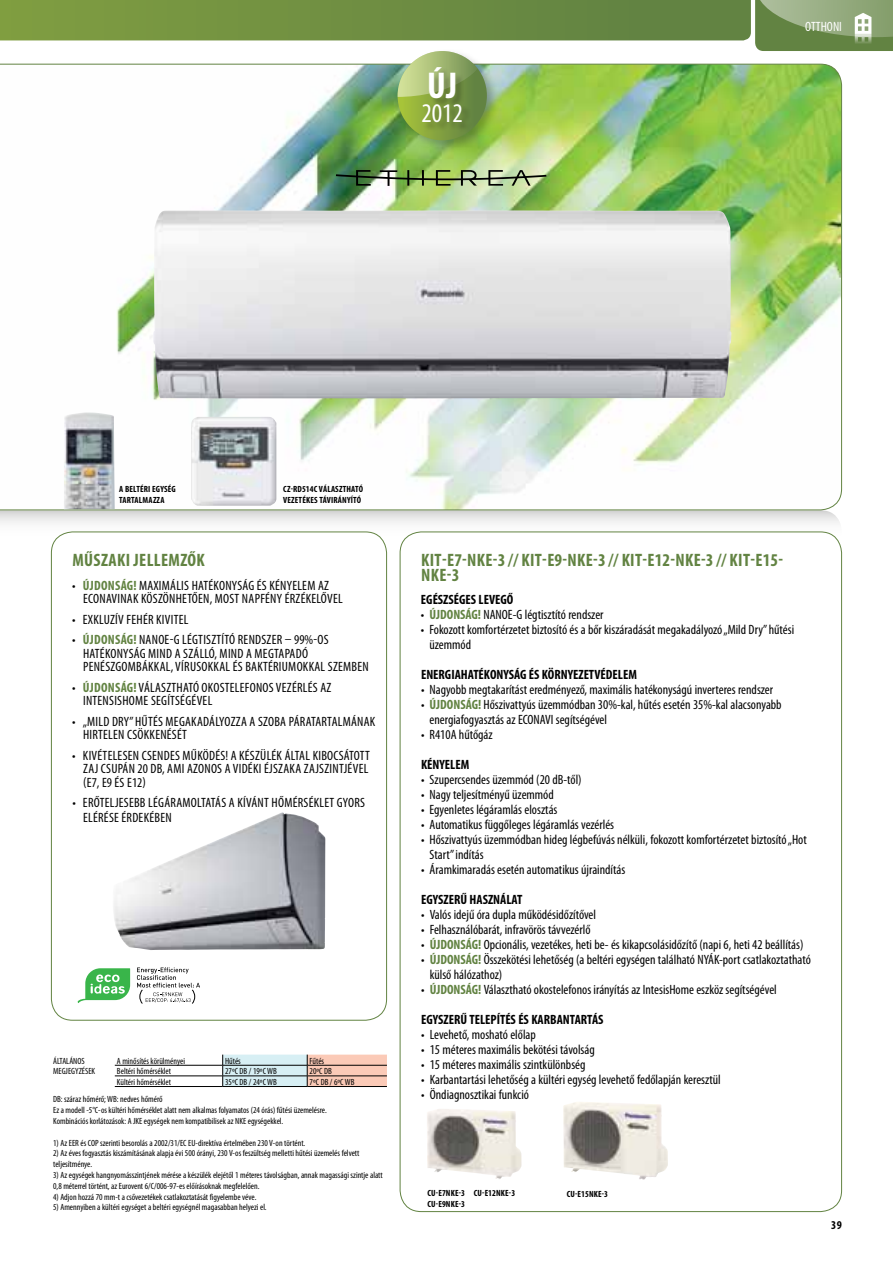
<style>
.page{position:relative;width:893px;height:1263px;background:#fff}
.page>*{position:absolute;margin:0;border:0;box-sizing:border-box;transform-origin:0 0}
.t1{font:700 condensed 37.5px "Myriad Pro";color:#fff}
.t2{font:condensed 27px "Myriad Pro";color:#fff}
.t3{font:700 condensed 18px/15px "Myriad Pro";letter-spacing:.02em;color:#628342}
.t4{font:condensed 13.5px/15px "Myriad Pro";color:#000}
.t5{font:condensed 13.5px/13.5px "Myriad Pro";letter-spacing:.02em;color:#000}
.t6{font:700 condensed 13.5px "Myriad Pro";color:#000}
.t7{font:condensed 13.5px "Myriad Pro";color:#fff}
.t8{font:700 condensed 12px "Myriad Pro";color:#000}
.t9{font:condensed 9px/10.8px "Myriad Pro";color:#000}
.t10{font:700 condensed 9px/10.8px "Myriad Pro";letter-spacing:.02em;color:#000}
.s1{font-weight:700;color:#628342}
</style>
<div class="page">
<svg style="left:0;top:510px;width:842px;height:43px"></svg>
<img style="left:0;top:64px;width:842px;height:446px">
<img style="left:64px;top:412px;width:51px;height:97px">
<div style="left:400px;top:532px;width:442px;height:679px;background:#fff;border-radius:21px"></div>
<div style="left:51px;top:532px;width:336px;height:488px;background:#fff;border-radius:21px"></div>
<img style="left:336px;top:170px;width:210px;height:16px">
<div style="left:394px;top:47px;width:106px;height:106px;background:#000;opacity:.25"></div>
<div style="left:398px;top:51px;width:89px;height:89px;background:linear-gradient(to right,#a9c53a,#597a44);border-radius:45px"></div>
<svg style="left:398px;top:51px;width:89px;height:46px"></svg>
<div style="left:430px;top:68px;width:34px;height:40px;background:#000;opacity:.25"></div>
<div style="left:423px;top:104px;width:48px;height:27px;background:#000;opacity:.25"></div>
<img style="left:427px;top:1109px;width:94px;height:70px">
<img style="left:563px;top:1102px;width:105px;height:78px">
<img style="left:153px;top:210px;width:578px;height:188px">
<hr style="left:115px;top:1065px;width:108px;height:1px;background:#000">
<hr style="left:115px;top:1075px;width:108px;height:1px;background:#000">
<svg style="left:222px;top:1054px;width:165px;height:32px;background:#d7cdc7"></svg>
<hr style="left:115px;top:1086px;width:108px;height:1px;background:#000">
<hr style="left:223px;top:1086px;width:84px;height:1px;background:#000">
<hr style="left:307px;top:1086px;width:80px;height:1px;background:#000">
<img style="left:114px;top:812px;width:211px;height:138px">
<img style="left:191px;top:417px;width:85px;height:89px">
<svg style="left:78px;top:968px;width:52px;height:35px"></svg>
<svg style="left:137px;top:967px;width:63px;height:37px"></svg>
<svg style="left:0;top:0;width:751px;height:51px"></svg>
<svg style="left:755px;top:0;width:138px;height:51px;background:#839d6a"></svg>
<h1 class="t1" style="left:427px;top:62px;width:31px">ÚJ</h1>
<h2 class="t2" style="left:421px;top:97px;width:43px">2012</h2>
<p class="t7" style="left:805px;top:19px;width:38px">OTTHONI</p>
<p class="t10" style="left:119px;top:483px;width:58px">A BELTÉRI EGYSÉG<br>TARTALMAZZA</p>
<p class="t10" style="left:283px;top:484px;width:81px">CZ-RD514C VÁLASZTHATÓ<br>VEZETÉKES TÁVIRÁNYÍTÓ</p>
<h3 class="t3" style="left:72px;top:552px;width:134px">MŰSZAKI JELLEMZŐK</h3>
<p class="t5" style="left:83px;top:578px;width:261px;text-indent:-11px">• <span class="s1">ÚJDONSÁG!</span> MAXIMÁLIS HATÉKONYSÁG ÉS KÉNYELEM AZ<br>ECONAVINAK KÖSZÖNHETŐEN, MOST NAPFÉNY ÉRZÉKELŐVEL</p>
<p class="t5" style="left:72px;top:612px;width:118px">• EXKLUZÍV FEHÉR KIVITEL</p>
<p class="t5" style="left:83px;top:633px;width:287px;text-indent:-11px">• <span class="s1">ÚJDONSÁG!</span> NANOE-G LÉGTISZTÍTÓ RENDSZER – 99%-OS<br>HATÉKONYSÁG MIND A SZÁLLÓ, MIND A MEGTAPADÓ<br>PENÉSZGOMBÁKKAL, VÍRUSOKKAL ÉS BAKTÉRIUMOKKAL SZEMBEN</p>
<p class="t5" style="left:83px;top:680px;width:250px;text-indent:-11px">• <span class="s1">ÚJDONSÁG!</span> VÁLASZTHATÓ OKOSTELEFONOS VEZÉRLÉS AZ<br>INTENSISHOME SEGÍTSÉGÉVEL</p>
<p class="t5" style="left:83px;top:714px;width:294px;text-indent:-11px">• „MILD DRY”HŰTÉS MEGAKADÁLYOZZA A SZOBA PÁRATARTALMÁNAK<br>HIRTELEN CSÖKKENÉSÉT</p>
<p class="t4" style="left:83px;top:748px;width:288px;line-height:13.5px;text-align:justify;text-indent:-11px">• KIVÉTELESEN CSENDES MŰKÖDÉS! A KÉSZÜLÉK ÁLTAL KIBOCSÁTOTT ZAJ CSUPÁN 20 dB, AMI AZONOS A VIDÉKI ÉJSZAKA ZAJSZINTJÉVEL (E7, E9 ÉS E12)</p>
<p class="t5" style="left:83px;top:795px;width:283px;line-height:15px;text-indent:-11px">• ERŐTELJESEBB LÉGÁRAMOLTATÁS A KÍVÁNT HŐMÉRSÉKLET GYORS<br>ELÉRÉSE ÉRDEKÉBEN</p>
<p class="t9" style="left:53px;top:1055px;width:44px">ÁLTALÁNOS<br>MEGJEGYZÉSEK</p>
<p class="t9" style="left:117px;top:1055px;width:70px">A minősítés körülményei</p>
<p class="t9" style="left:225px;top:1055px;width:17px">Hűtés</p>
<p class="t9" style="left:310px;top:1055px;width:16px">Fűtés</p>
<p class="t9" style="left:117px;top:1066px;width:56px">Beltéri hőmérséklet</p>
<p class="t9" style="left:225px;top:1066px;width:53px">27ºC DB / 19ºC WB</p>
<p class="t9" style="left:310px;top:1066px;width:24px">20ºC DB</p>
<p class="t9" style="left:117px;top:1076px;width:56px">Kültéri hőmérséklet</p>
<p class="t9" style="left:225px;top:1076px;width:53px">35ºC DB / 24ºC WB</p>
<p class="t9" style="left:310px;top:1076px;width:46px">7ºC DB / 6ºC WB</p>
<p class="t9" style="left:53px;top:1094px;width:275px">DB: száraz hőmérő; WB: nedves hőmérő<br>Ez a modell -5°C-os kültéri hőmérséklet alatt nem alkalmas folyamatos (24 órás) fűtési üzemelésre.<br>Kombinációs korlátozások: A JKE egységek nem kompatibilisek az NKE egységekkel.</p>
<p class="t9" style="left:53px;top:1137px;width:254px">1) Az EER és COP szerinti besorolás a 2002/31/EC EU-direktíva értelmében 230 V-on történt.</p>
<p class="t9" style="left:53px;top:1148px;width:308px">2) Az éves fogyasztás kiszámításának alapja évi 500 órányi, 230 V-os feszültség melletti hűtési üzemelés felvett teljesítménye.</p>
<p class="t9" style="left:53px;top:1169px;width:331px">3) Az egységek hangnyomásszintjének mérése a készülék elejétől 1 méteres távolságban, annak magassági szintje alatt<br>0,8 méterrel történt, az Eurovent 6/C/006-97-es előírásoknak megfelelően.</p>
<p class="t9" style="left:53px;top:1191px;width:205px">4) Adjon hozzá 70 mm-t a csővezetékek csatlakoztatását figyelembe véve.</p>
<p class="t9" style="left:53px;top:1202px;width:215px">5) Amennyiben a kültéri egységet a beltéri egységnél magasabban helyezi el.</p>
<h3 class="t3" style="left:421px;top:552px;width:363px">KIT-E7-NKE-3 // KIT-E9-NKE-3 // KIT-E12-NKE-3 // KIT-E15-<br>NKE-3</h3>
<p class="t6" style="left:421px;top:591px;width:94px">EGÉSZSÉGES LEVEGŐ</p>
<p class="t4" style="left:421px;top:607px;width:184px">• <span class="s1">ÚJDONSÁG!</span> NANOE-G légtisztító rendszer</p>
<p class="t4" style="left:430px;top:622px;width:366px;text-indent:-9px">• Fokozott komfortérzetet biztosító és a bőr kiszáradását megakadályozó„Mild Dry”hűtési üzemmód</p>
<p class="t6" style="left:421px;top:666px;width:217px">ENERGIAHATÉKONYSÁG ÉS KÖRNYEZETVÉDELEM</p>
<p class="t4" style="left:421px;top:682px;width:354px">• Nagyobb megtakarítást eredményező, maximális hatékonyságú inverteres rendszer</p>
<p class="t4" style="left:430px;top:697px;width:354px;text-indent:-9px">• <span class="s1">ÚJDONSÁG!</span> Hőszivattyús üzemmódban 30%-kal, hűtés esetén 35%-kal alacsonyabb energiafogyasztás az ECONAVI segítségével</p>
<p class="t4" style="left:421px;top:727px;width:73px">• R410A hűtőgáz</p>
<p class="t6" style="left:421px;top:756px;width:50px">KÉNYELEM</p>
<p class="t4" style="left:421px;top:772px;width:162px">• Szupercsendes üzemmód (20 dB-től)</p>
<p class="t4" style="left:421px;top:787px;width:134px">• Nagy teljesítményű üzemmód</p>
<p class="t4" style="left:421px;top:802px;width:138px">• Egyenletes légáramlás elosztás</p>
<p class="t4" style="left:421px;top:817px;width:195px">• Automatikus függőleges légáramlás vezérlés</p>
<p class="t4" style="left:430px;top:832px;width:379px;text-indent:-9px">• Hőszivattyús üzemmódban hideg légbefúvás nélküli, fokozott komfortérzetet biztosító„Hot<br>Start” indítás</p>
<p class="t4" style="left:421px;top:862px;width:206px">• Áramkimaradás esetén automatikus újraindítás</p>
<p class="t6" style="left:421px;top:891px;width:103px">EGYSZERŰ HASZNÁLAT</p>
<p class="t4" style="left:421px;top:907px;width:176px">• Valós idejű óra dupla működésidőzítővel</p>
<p class="t4" style="left:421px;top:922px;width:171px">• Felhasználóbarát, infravörös távvezérlő</p>
<p class="t4" style="left:421px;top:937px;width:384px">• <span class="s1">ÚJDONSÁG!</span> Opcionális, vezetékes, heti be- és kikapcsolásidőzítő (napi 6, heti 42 beállítás)</p>
<p class="t4" style="left:430px;top:952px;width:383px;text-indent:-9px">• <span class="s1">ÚJDONSÁG!</span> Összekötési lehetőség (a beltéri egységen található NYÁK-port csatlakoztatható külső hálózathoz)</p>
<p class="t4" style="left:421px;top:982px;width:357px">• <span class="s1">ÚJDONSÁG!</span> Választható okostelefonos irányítás az IntesisHome eszköz segítségével</p>
<p class="t6" style="left:421px;top:1011px;width:184px">EGYSZERŰ TELEPÍTÉS ÉS KARBANTARTÁS</p>
<p class="t4" style="left:421px;top:1027px;width:116px">• Levehető, mosható előlap</p>
<p class="t4" style="left:421px;top:1042px;width:175px">• 15 méteres maximális bekötési távolság</p>
<p class="t4" style="left:421px;top:1057px;width:166px">• 15 méteres maximális szintkülönbség</p>
<p class="t4" style="left:421px;top:1072px;width:301px">• Karbantartási lehetőség a kültéri egység levehető fedőlapján keresztül</p>
<p class="t4" style="left:421px;top:1087px;width:109px">• Öndiagnosztikai funkció</p>
<p class="t10" style="left:427px;top:1188px;width:39px">CU-E7NKE-3</p>
<p class="t10" style="left:567px;top:1188px;width:43px">CU-E15NKE-3</p>
<p class="t10" style="left:427px;top:1198px;width:39px">CU-E9NKE-3</p>
<p class="t10" style="left:474px;top:1188px;width:43px">CU-E12NKE-3</p>
<p class="t8" style="left:831px;top:1218px;width:12px">39</p>
</div>
